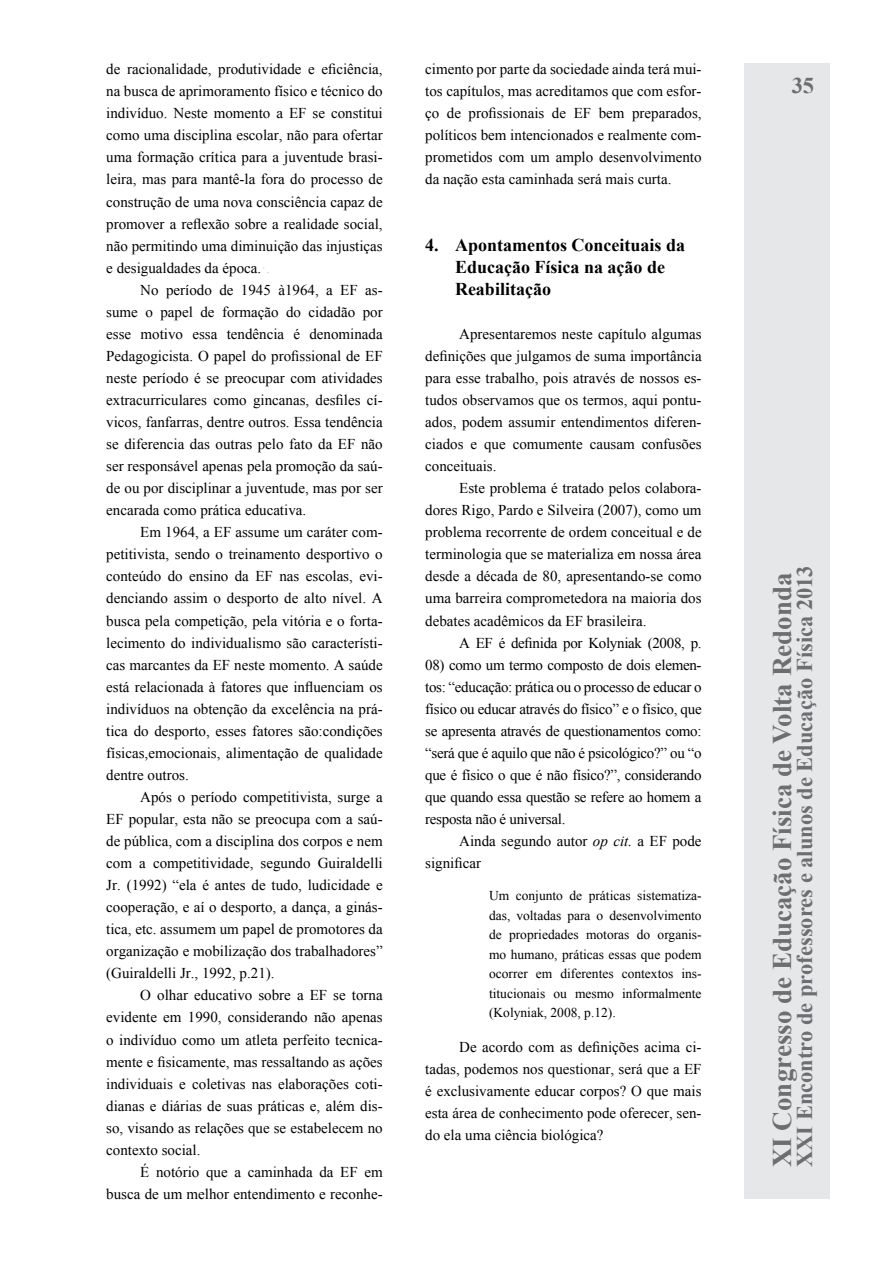
<style>
.page{position:relative;width:893px;height:1263px;background:#fff}
.page>*{position:absolute;margin:0;border:0;box-sizing:border-box;transform-origin:0 0}
.t1{font:700 27px "Times New Roman";color:#6d6e71}
.t2{font:700 22.5px "Times New Roman";color:#6d6e71}
.t3{font:700 18px/22px "Times New Roman";color:#000}
.TEXTO_CORRIDO{font:15px/22px "Times New Roman";color:#000;text-align:justify}
.TEXTO_CORRIDO-2{font:15px "Times New Roman";letter-spacing:-.02em;color:#000}
.CITAÇÃO{font:13.5px/19.5px "Times New Roman";color:#000;text-align:justify}
.s1{color:#ccc}
.s2{font-style:italic}
</style>
<div class="page">
<div style="left:744px;top:64px;width:85px;height:1135px;background:#e6e7e8"></div>
<p class="TEXTO_CORRIDO" style="left:106px;top:58px;width:278px">de racionalidade, produtividade e eficiência, na busca de aprimoramento físico e técnico do indivíduo. Neste momento a EF se constitui como uma disciplina escolar, não para ofertar uma formação crítica para a juventude brasi&shy;leira, mas para mantê-la fora do processo de construção de uma nova consciência capaz de promover a reflexão sobre a realidade social, não permitindo uma diminuição das injustiças e desigualdades da época.<span class="s1">·.</span></p>
<p class="TEXTO_CORRIDO" style="left:106px;top:278px;width:278px;text-indent:34px">No período de 1945 à1964, a EF as&shy;sume o papel de formação do cidadão por esse motivo essa tendência é denominada Pedagogicista. O papel do profissional de EF neste período é se preocupar com atividades extracurriculares como gincanas, desfiles cí&shy;vicos, fanfarras, dentre outros. Essa tendência se diferencia das outras pelo fato da EF não ser responsável apenas pela promoção da saú&shy;de ou por disciplinar a juventude, mas por ser encarada como prática educativa.</p>
<p class="TEXTO_CORRIDO" style="left:106px;top:521px;width:278px;text-indent:34px">Em 1964, a EF assume um caráter com&shy;petitivista, sendo o treinamento desportivo o conteúdo do ensino da EF nas escolas, evi&shy;denciando assim o desporto de alto nível. A busca pela competição, pela vitória e o forta&shy;lecimento do individualismo são característi&shy;cas marcantes da EF neste momento. A saúde está relacionada à fatores que influenciam os indivíduos na obtenção da excelência na prá&shy;tica do desporto, esses fatores são:condições físicas,emocionais, alimentação de qualidade dentre outros.</p>
<p class="TEXTO_CORRIDO" style="left:106px;top:786px;width:278px;text-indent:34px">Após o período competitivista, surge a EF popular, esta não se preocupa com a saú&shy;de pública, com a disciplina dos corpos e nem com a competitividade, segundo Guiraldelli Jr. (1992) “ela é antes de tudo, ludicidade e cooperação, e aí o desporto, a dança, a ginás&shy;tica, etc. assumem um papel de promotores da organização e mobilização dos trabalhadores” (Guiraldelli Jr., 1992, p.21).</p>
<p class="TEXTO_CORRIDO" style="left:106px;top:984px;width:278px;text-indent:34px">O olhar educativo sobre a EF se torna evidente em 1990, considerando não apenas o indivíduo como um atleta perfeito tecnica&shy;mente e fisicamente, mas ressaltando as ações individuais e coletivas nas elaborações coti&shy;dianas e diárias de suas práticas e, além dis&shy;so, visando as relações que se estabelecem no contexto social.</p>
<p class="TEXTO_CORRIDO" style="left:106px;top:1160px;width:278px;text-align:right">É notório que a caminhada da EF em busca de um melhor entendimento e reconhe-</p>
<p class="TEXTO_CORRIDO" style="left:425px;top:58px;width:278px">cimento por parte da sociedade ainda terá mui&shy;tos capítulos, mas acreditamos que com esfor&shy;ço de profissionais de EF bem preparados, políticos bem intencionados e realmente com&shy;prometidos com um amplo desenvolvimento da nação esta caminhada será mais curta.</p>
<p class="t3" style="left:455px;top:233px;width:232px;text-indent:-30px">4. Apontamentos Conceituais da<br>Educação Física na ação de<br>Reabilitação</p>
<p class="TEXTO_CORRIDO" style="left:425px;top:323px;width:278px;text-indent:34px">Apresentaremos neste capítulo algumas definições que julgamos de suma importância para esse trabalho, pois através de nossos es&shy;tudos observamos que os termos, aqui pontu&shy;ados, podem assumir entendimentos diferen&shy;ciados e que comumente causam confusões conceituais.</p>
<p class="TEXTO_CORRIDO" style="left:425px;top:477px;width:278px;text-indent:34px">Este problema é tratado pelos colabora&shy;dores Rigo, Pardo e Silveira (2007), como um problema recorrente de ordem conceitual e de terminologia que se materializa em nossa área desde a década de 80, apresentando-se como uma barreira comprometedora na maioria dos debates acadêmicos da EF brasileira.</p>
<p class="TEXTO_CORRIDO-2" style="left:459px;top:632px;width:244px">A EF é definida por Kolyniak (2008, p.</p>
<p class="TEXTO_CORRIDO" style="left:425px;top:653px;width:278px">08) como um termo composto de dois elemen&shy;tos: “educação: prática ou o processo de educar o físico ou educar através do físico” e o físico, que se apresenta através de questionamentos como: “será que é aquilo que não é psicológico?” ou “o que é físico o que é não físico?”, considerando que quando essa questão se refere ao homem a resposta não é universal.</p>
<p class="TEXTO_CORRIDO" style="left:425px;top:830px;width:278px;text-indent:34px">Ainda segundo autor <span class="s2">op cit.</span> a EF pode significar</p>
<p class="CITAÇÃO" style="left:489px;top:886px;width:214px">Um conjunto de práticas sistematiza&shy;das, voltadas para o desenvolvimento de propriedades motoras do organis&shy;mo humano, práticas essas que podem ocorrer em diferentes contextos ins&shy;titucionais ou mesmo informalmente (Kolyniak, 2008, p.12).</p>
<p class="TEXTO_CORRIDO" style="left:425px;top:1036px;width:278px;text-indent:34px">De acordo com as definições acima ci&shy;tadas, podemos nos questionar, será que a EF é exclusivamente educar corpos? O que mais esta área de conhecimento pode oferecer, sen&shy;do ela uma ciência biológica?</p>
<h2 class="t2" style="left:792px;top:70px;width:24px">35</h2>
<h1 class="t1" style="left:763px;top:1167px;width:596px;rotate:-90deg">XI Congresso de Educação Física de Volta Redonda</h1>
<h2 class="t2" style="left:789px;top:1167px;width:603px;rotate:-90deg">XXI Encontro de professores e alunos de Educação Física 2013</h2>
</div>
